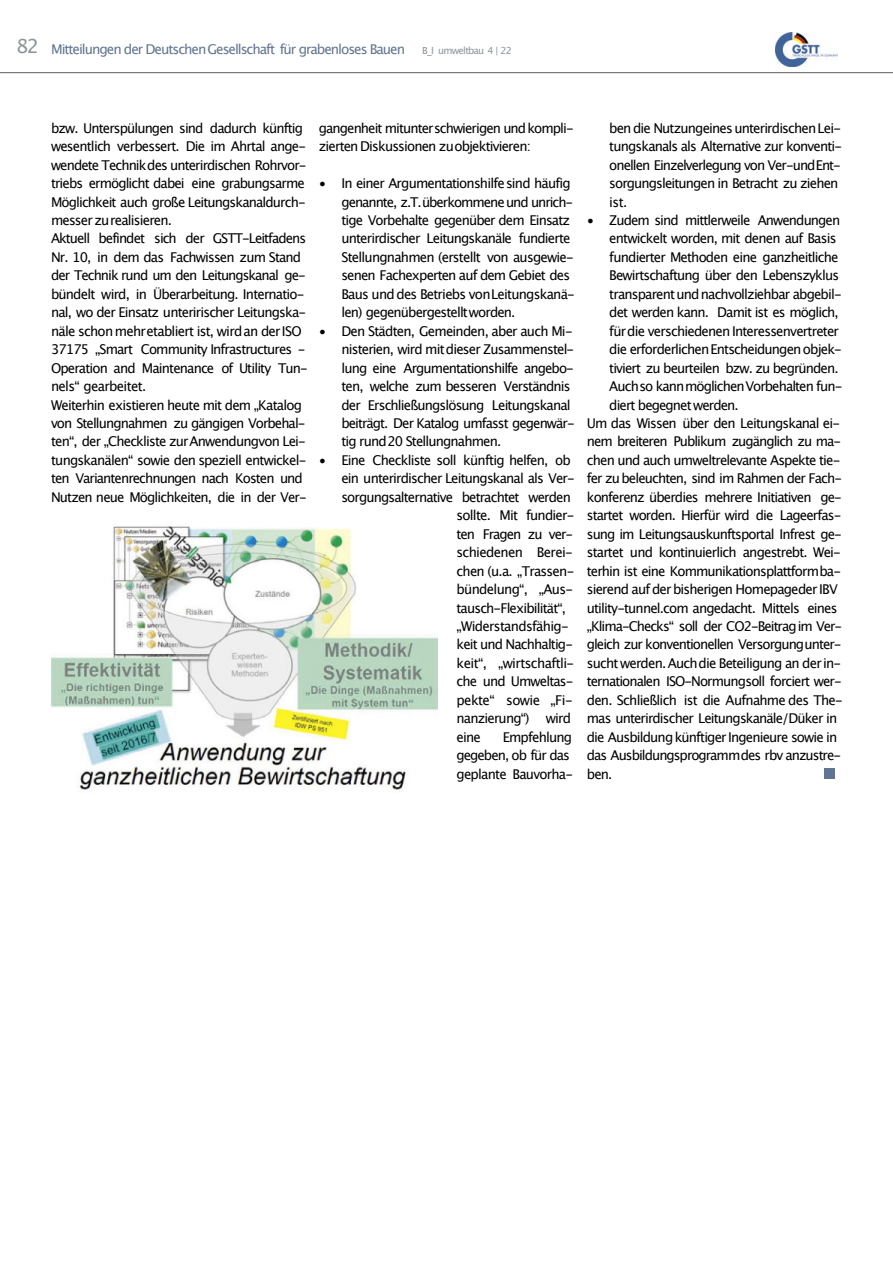
<style>
.page{position:relative;width:893px;height:1263px;background:#fff}
.page>*{position:absolute;margin:0;border:0;box-sizing:border-box;transform-origin:0 0}
.t1{font:13.5px/18.5px "Lucida Grande";letter-spacing:-.065em;color:#000}
.t2{font:13.5px "Lucida Grande";letter-spacing:-.075em;color:#617591}
.t3{font:13.5px "Lucida Grande";letter-spacing:-.045em;color:#000}
.t4{font:9.75px "Lucida Grande";letter-spacing:-.075em;color:#8f9499}
.s1{font-size:19.5px;color:#8f9499}
</style>
<div class="page">
<hr style="left:0;top:72px;width:893px;height:1px;background:#5e5e5d">
<img style="left:776px;top:33px;width:62px;height:34px">
<img style="left:51px;top:525px;width:386px;height:266px">
<div style="left:824px;top:768px;width:10px;height:10px;background:#617591"></div>
<p class="t2" style="left:16px;top:43px;width:390px"><span class="s1">82</span> Mitteilungen der Deutschen Gesellschaft für grabenloses Bauen</p>
<p class="t4" style="left:422px;top:46px;width:91px">B_I umweltbau 4 | 22</p>
<p class="t1" style="left:51px;top:120px;width:258px">bzw. Unterspülungen sind dadurch künftig wesentlich verbessert. Die im Ahrtal ange&shy;wendete Technikdes unterirdischen Rohrvor&shy;triebs ermöglicht dabei eine grabungsarme Möglichkeit auch große Leitungskanaldurch&shy;messer zurealisieren.<br>Aktuell befindet sich der GSTT-Leitfadens Nr. 10, in dem das Fachwissen zum Stand der Technik rund um den Leitungskanal ge&shy;bündelt wird, in Überarbeitung. Internatio&shy;nal, wo der Einsatz unteririscher Leitungska&shy;näle schon mehretabliert ist, wirdan derISO 37175 „Smart Community Infrastructures - Operation and Maintenance of Utility Tun&shy;nels“ gearbeitet.<br>Weiterhin existieren heute mit dem „Katalog von Stellungnahmen zu gängigen Vorbehal&shy;ten“, der „Checkliste zurAnwendungvon Lei&shy;tungskanälen“ sowie den speziell entwickel&shy;ten Variantenrechnungen nach Kosten und Nutzen neue Möglichkeiten, die in der Ver-</p>
<p class="t1" style="left:319px;top:120px;width:256px">gangenheit mitunterschwierigen und kompli&shy;zierten Diskussionen zuobjektivieren:</p>
<p class="t1" style="left:341px;top:175px;width:235px;text-indent:-23px">• In einer Argumentationshilfe sind häufig genannte, z.T.überkommene und unrich&shy;tige Vorbehalte gegenüber dem Einsatz unterirdischer Leitungskanäle fundierte Stellungnahmen (erstellt von ausgewie&shy;senen Fachexperten auf dem Gebiet des Baus und des Betriebs vonLeitungskanä&shy;len) gegenübergestelltworden.</p>
<p class="t1" style="left:341px;top:323px;width:235px;text-indent:-23px">• Den Städten, Gemeinden, aber auch Mi&shy;nisterien, wird mitdieser Zusammenstel&shy;lung eine Argumentationshilfe angebo&shy;ten, welche zum besseren Verständnis der Erschließungslösung Leitungskanal beiträgt. Der Katalog umfasst gegenwär&shy;tig rund20 Stellungnahmen.</p>
<p class="t1" style="left:319px;top:452px;width:253px">• Eine Checkliste soll künftig helfen, ob</p>
<p class="t1" style="left:341px;top:470px;width:235px">ein unterirdischer Leitungskanal als Ver-</p>
<p class="t1" style="left:341px;top:489px;width:231px">sorgungsalternative betrachtet werden</p>
<p class="t1" style="left:456px;top:507px;width:120px">sollte. Mit fundier-</p>
<p class="t1" style="left:456px;top:526px;width:118px">ten Fragen zu ver-</p>
<p class="t1" style="left:456px;top:544px;width:118px">schiedenen Berei-</p>
<p class="t1" style="left:456px;top:562px;width:119px">chen (u.a. „Trassen-</p>
<p class="t1" style="left:456px;top:581px;width:118px">bündelung“, „Aus-</p>
<p class="t1" style="left:456px;top:599px;width:111px">tausch-Flexibilität“,</p>
<p class="t1" style="left:456px;top:618px;width:114px">„Widerstandsfähig-</p>
<p class="t1" style="left:456px;top:636px;width:118px">keit und Nachhaltig-</p>
<p class="t3" style="left:456px;top:657px;width:119px">keit“, „wirtschaftli-</p>
<p class="t1" style="left:456px;top:673px;width:118px">che und Umweltas-</p>
<p class="t3" style="left:456px;top:694px;width:118px">pekte“ sowie „Fi-</p>
<p class="t1" style="left:456px;top:710px;width:116px">nanzierung“) wird</p>
<p class="t1" style="left:456px;top:728px;width:26px">eine</p>
<p class="t1" style="left:456px;top:728px;width:118px;text-indent:46px">Empfehlung gegeben, ob für das geplante Bauvorha-</p>
<p class="t1" style="left:609px;top:120px;width:234px">ben die Nutzungeines unterirdischen Lei&shy;tungskanals als Alternative zur konventi&shy;onellen Einzelverlegung von Ver-undEnt&shy;sorgungsleitungen in Betracht zu ziehen ist.</p>
<p class="t1" style="left:587px;top:212px;width:255px">• Zudem sind mittlerweile Anwendungen</p>
<p class="t1" style="left:609px;top:230px;width:229px">entwickelt worden, mit denen auf Basis</p>
<p class="t1" style="left:609px;top:249px;width:231px">fundierter Methoden eine ganzheitliche</p>
<p class="t1" style="left:609px;top:267px;width:231px">Bewirtschaftung über den Lebenszyklus</p>
<p class="t1" style="left:609px;top:286px;width:234px">transparent und nachvollziehbar abgebil-</p>
<p class="t1" style="left:609px;top:304px;width:231px">det werden kann. Damit ist es möglich,</p>
<p class="t1" style="left:609px;top:323px;width:231px">fürdie verschiedenen Interessenvertreter</p>
<p class="t1" style="left:609px;top:341px;width:234px">die erforderlichen Entscheidungen objek-</p>
<p class="t1" style="left:609px;top:359px;width:231px">tiviert zu beurteilen bzw. zu begründen.</p>
<p class="t1" style="left:609px;top:378px;width:235px">Auchso kannmöglichenVorbehalten fun-</p>
<p class="t1" style="left:609px;top:396px;width:131px">diert begegnet werden.</p>
<p class="t1" style="left:587px;top:415px;width:255px">Um das Wissen über den Leitungskanal ei-</p>
<p class="t1" style="left:587px;top:433px;width:256px">nem breiteren Publikum zugänglich zu ma-</p>
<p class="t1" style="left:587px;top:452px;width:255px">chen und auch umweltrelevante Aspekte tie-</p>
<p class="t1" style="left:587px;top:470px;width:257px">fer zu beleuchten, sind im Rahmen der Fach-</p>
<p class="t1" style="left:587px;top:489px;width:257px">konferenz überdies mehrere Initiativen ge-</p>
<p class="t1" style="left:587px;top:507px;width:256px">startet worden. Hierfür wird die Lageerfas-</p>
<p class="t1" style="left:587px;top:526px;width:257px">sung im Leitungsauskunftsportal Infrest ge-</p>
<p class="t1" style="left:587px;top:544px;width:256px">startet und kontinuierlich angestrebt. Wei-</p>
<p class="t1" style="left:587px;top:562px;width:256px">terhin ist eine Kommunikationsplattformba-</p>
<p class="t1" style="left:587px;top:581px;width:252px">sierend auf der bisherigen Homepageder IBV</p>
<p class="t1" style="left:587px;top:599px;width:252px">utility-tunnel.com angedacht. Mittels eines</p>
<p class="t1" style="left:587px;top:618px;width:257px">„Klima-Checks“ soll der CO2-Beitrag im Ver-</p>
<p class="t1" style="left:587px;top:636px;width:256px">gleich zur konventionellen Versorgungunter-</p>
<p class="t1" style="left:587px;top:655px;width:256px">sucht werden. Auchdie Beteiligung an der in-</p>
<p class="t1" style="left:587px;top:673px;width:256px">ternationalen ISO-Normungsoll forciert wer-</p>
<p class="t1" style="left:587px;top:692px;width:258px">den. Schließlich ist die Aufnahme des The-</p>
<p class="t1" style="left:587px;top:710px;width:252px">mas unterirdischer Leitungskanäle/Düker in</p>
<p class="t1" style="left:587px;top:728px;width:252px">die Ausbildung künftiger Ingenieure sowie in</p>
<p class="t1" style="left:587px;top:747px;width:256px">das Ausbildungsprogrammdes rbv anzustre-</p>
<p class="t1" style="left:587px;top:765px;width:27px">ben.</p>
</div>
